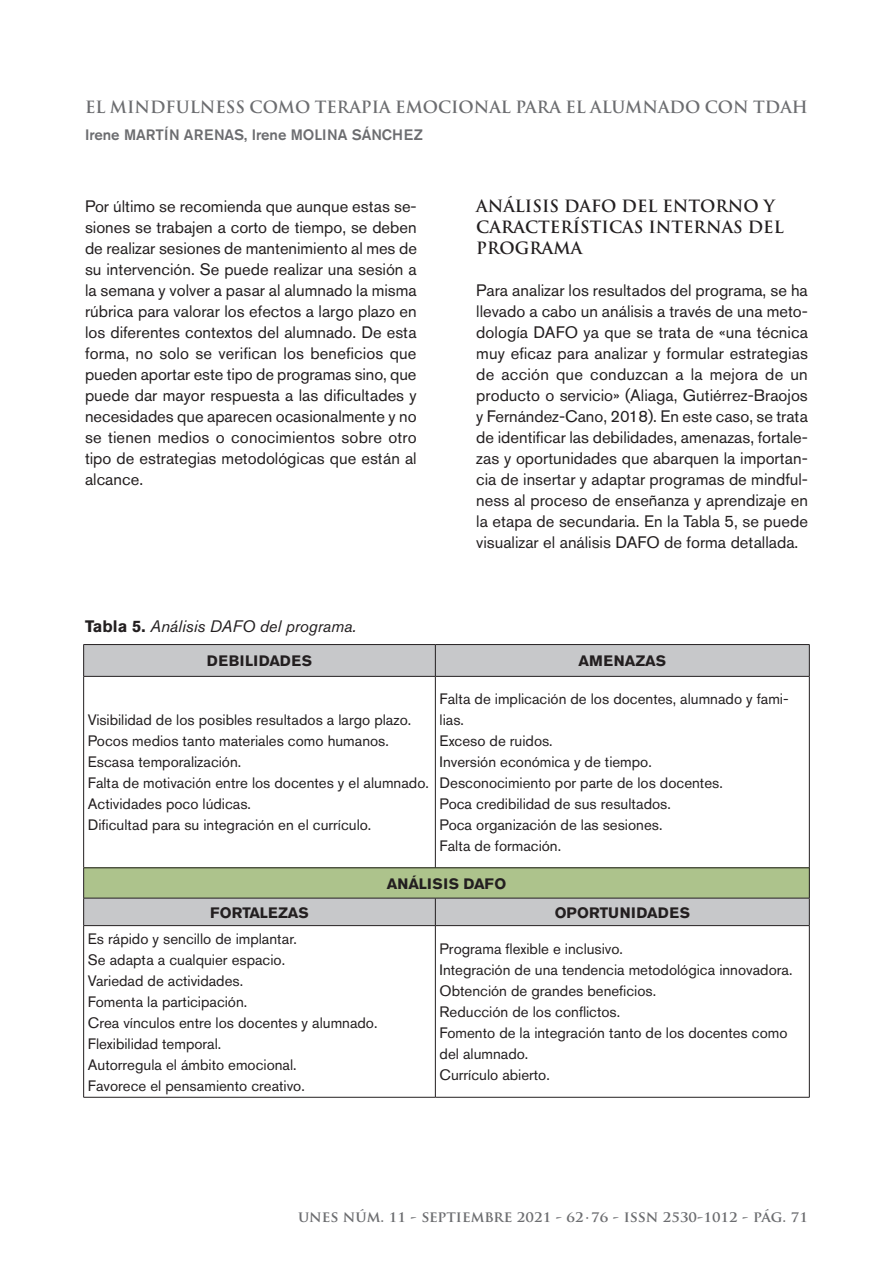
<style>
.page{position:relative;width:893px;height:1263px;background:#fff}
.page>*{position:absolute;margin:0;border:0;box-sizing:border-box;transform-origin:0 0}
.t1{font:16.5px/21px "Akzidenz Grotesk Pro";color:#231f20;text-align:justify}
.sps_tit_secc_1{font:700 16.5px/21px "Trajan Pro";color:#231f20}
.t2{font:700 16.5px "Trajan Pro";color:#6c6d70}
.sps_tablas_titulo{font:italic 16.5px "Akzidenz Grotesk Pro";color:#231f20}
.sps_tablas_texto{font:15px/21px "Akzidenz Grotesk Pro";color:#231f20}
.t3{font:700 15px "Trajan Pro";color:#6c6d70}
.sps_tablas_epig{font:700 15px "Akzidenz Grotesk Pro";color:#231f20}
.t4{font:500 15px "Akzidenz Grotesk Pro";color:#6c6d70}
.sps_tablas_epig-2{font:700 15px "Akzidenz Grotesk Pro";letter-spacing:.04em;color:#231f20}
.s1{font-weight:700;font-style:normal}
</style>
<div class="page">
<svg style="left:84px;top:645px;width:725px;height:280px"></svg>
<div style="left:84px;top:868px;width:725px;height:30px;background:#adc38c"></div>
<hr style="left:83px;top:644px;width:352px;height:1px;background:#231f20">
<hr style="left:83px;top:645px;width:1px;height:31px;background:#231f20">
<hr style="left:435px;top:644px;width:374px;height:1px;background:#231f20">
<hr style="left:435px;top:645px;width:1px;height:31px;background:#231f20">
<hr style="left:809px;top:645px;width:1px;height:31px;background:#231f20">
<hr style="left:83px;top:676px;width:352px;height:1px;background:#231f20">
<hr style="left:83px;top:677px;width:1px;height:190px;background:#231f20">
<hr style="left:435px;top:676px;width:374px;height:1px;background:#231f20">
<hr style="left:435px;top:677px;width:1px;height:190px;background:#231f20">
<hr style="left:809px;top:677px;width:1px;height:190px;background:#231f20">
<hr style="left:83px;top:898px;width:352px;height:1px;background:#231f20">
<hr style="left:435px;top:898px;width:374px;height:1px;background:#231f20">
<svg style="left:435px;top:898px;width:1px;height:27px"></svg>
<hr style="left:83px;top:926px;width:1px;height:171px;background:#231f20">
<hr style="left:435px;top:926px;width:1px;height:171px;background:#231f20">
<hr style="left:809px;top:926px;width:1px;height:171px;background:#231f20">
<hr style="left:83px;top:1097px;width:352px;height:1px;background:#231f20">
<hr style="left:435px;top:1097px;width:374px;height:1px;background:#231f20">
<hr style="left:83px;top:867px;width:352px;height:1px;background:#231f20">
<hr style="left:83px;top:868px;width:1px;height:30px;background:#231f20">
<hr style="left:435px;top:867px;width:374px;height:1px;background:#231f20">
<hr style="left:809px;top:868px;width:1px;height:30px;background:#231f20">
<svg style="left:83px;top:898px;width:1px;height:27px"></svg>
<svg style="left:809px;top:898px;width:1px;height:27px"></svg>
<hr style="left:83px;top:925px;width:352px;height:1px;background:#231f20">
<hr style="left:435px;top:925px;width:374px;height:1px;background:#231f20">
<p class="t2" style="left:85px;top:96px;width:724px">EL MINDFULNESS COMO TERAPIA EMOCIONAL PARA EL ALUMNADO CON TDAH</p>
<p class="t4" style="left:85px;top:125px;width:339px">Irene MARTÍN ARENAS, Irene MOLINA SÁNCHEZ</p>
<p class="t1" style="left:85px;top:195px;width:333px">Por último se recomienda que aunque estas se&shy;siones se trabajen a corto de tiempo, se deben de realizar sesiones de mantenimiento al mes de su intervención. Se puede realizar una sesión a la semana y volver a pasar al alumnado la misma rúbrica para valorar los efectos a largo plazo en los diferentes contextos del alumnado. De esta forma, no solo se verifican los beneficios que pueden aportar este tipo de programas sino, que puede dar mayor respuesta a las dificultades y necesidades que aparecen ocasionalmente y no se tienen medios o conocimientos sobre otro tipo de estrategias metodológicas que están al alcance.</p>
<p class="sps_tit_secc_1" style="left:476px;top:195px;width:309px">ANÁLISIS DAFO DEL ENTORNO Y<br>CARACTERÍSTICAS INTERNAS DEL<br>PROGRAMA</p>
<p class="t1" style="left:476px;top:279px;width:333px">Para analizar los resultados del programa, se ha llevado a cabo un análisis a través de una meto&shy;dología DAFO ya que se trata de «una técnica muy eficaz para analizar y formular estrategias de acción que conduzcan a la mejora de un producto o servicio» (Aliaga, Gutiérrez-Braojos y Fernández-Cano, 2018). En este caso, se trata de identificar las debilidades, amenazas, fortale&shy;zas y oportunidades que abarquen la importan&shy;cia de insertar y adaptar programas de mindful&shy;ness al proceso de enseñanza y aprendizaje en la etapa de secundaria. En la Tabla 5, se puede visualizar el análisis DAFO de forma detallada.</p>
<p class="sps_tablas_titulo" style="left:85px;top:615px;width:273px"><span class="s1">Tabla 5.</span> Análisis DAFO del programa.</p>
<p class="sps_tablas_epig-2" style="left:207px;top:651px;width:107px">DEBILIDADES</p>
<p class="sps_tablas_epig" style="left:579px;top:651px;width:89px">AMENAZAS</p>
<p class="sps_tablas_texto" style="left:440px;top:688px;width:350px">Falta de implicación de los docentes, alumnado y fami&shy;lias.</p>
<p class="sps_tablas_texto" style="left:440px;top:730px;width:115px">Exceso de ruidos.</p>
<p class="sps_tablas_texto" style="left:440px;top:751px;width:214px">Inversión económica y de tiempo.</p>
<p class="sps_tablas_texto" style="left:440px;top:772px;width:285px">Desconocimiento por parte de los docentes.</p>
<p class="sps_tablas_texto" style="left:440px;top:793px;width:233px">Poca credibilidad de sus resultados.</p>
<p class="sps_tablas_texto" style="left:440px;top:814px;width:224px">Poca organización de las sesiones.</p>
<p class="sps_tablas_texto" style="left:440px;top:835px;width:123px">Falta de formación.</p>
<p class="sps_tablas_epig" style="left:387px;top:874px;width:121px">ANÁLISIS DAFO</p>
<p class="sps_tablas_texto" style="left:88px;top:709px;width:325px">Visibilidad de los posibles resultados a largo plazo.</p>
<p class="sps_tablas_texto" style="left:88px;top:730px;width:303px">Pocos medios tanto materiales como humanos.</p>
<p class="sps_tablas_texto" style="left:88px;top:751px;width:155px">Escasa temporalización.</p>
<p class="sps_tablas_texto" style="left:88px;top:772px;width:342px">Falta de motivación entre los docentes y el alumnado.</p>
<p class="sps_tablas_texto" style="left:88px;top:793px;width:165px">Actividades poco lúdicas.</p>
<p class="sps_tablas_texto" style="left:88px;top:814px;width:285px">Dificultad para su integración en el currículo.</p>
<p class="sps_tablas_epig" style="left:210px;top:902px;width:100px">FORTALEZAS</p>
<p class="sps_tablas_epig" style="left:555px;top:902px;width:137px">OPORTUNIDADES</p>
<p class="sps_tablas_texto" style="left:88px;top:928px;width:211px">Es rápido y sencillo de implantar.</p>
<p class="sps_tablas_texto" style="left:88px;top:949px;width:199px">Se adapta a cualquier espacio.</p>
<p class="sps_tablas_texto" style="left:88px;top:970px;width:157px">Variedad de actividades.</p>
<p class="sps_tablas_texto" style="left:88px;top:991px;width:161px">Fomenta la participación.</p>
<p class="sps_tablas_texto" style="left:88px;top:1012px;width:291px">Crea vínculos entre los docentes y alumnado.</p>
<p class="sps_tablas_texto" style="left:88px;top:1033px;width:135px">Flexibilidad temporal.</p>
<p class="sps_tablas_texto" style="left:88px;top:1054px;width:210px">Autorregula el ámbito emocional.</p>
<p class="sps_tablas_texto" style="left:88px;top:1075px;width:218px">Favorece el pensamiento creativo.</p>
<p class="sps_tablas_texto" style="left:440px;top:938px;width:185px">Programa flexible e inclusivo.</p>
<p class="sps_tablas_texto" style="left:440px;top:959px;width:354px">Integración de una tendencia metodológica innovadora.</p>
<p class="sps_tablas_texto" style="left:440px;top:980px;width:218px">Obtención de grandes beneficios.</p>
<p class="sps_tablas_texto" style="left:440px;top:1001px;width:182px">Reducción de los conflictos.</p>
<p class="sps_tablas_texto" style="left:440px;top:1022px;width:349px">Fomento de la integración tanto de los docentes como del alumnado.</p>
<p class="sps_tablas_texto" style="left:440px;top:1064px;width:112px">Currículo abierto.</p>
<p class="t3" style="left:298px;top:1207px;width:511px">unes núm. 11 - septiembre 2021 - 62·76 - issn 2530-1012 - pág. 71</p>
</div>
